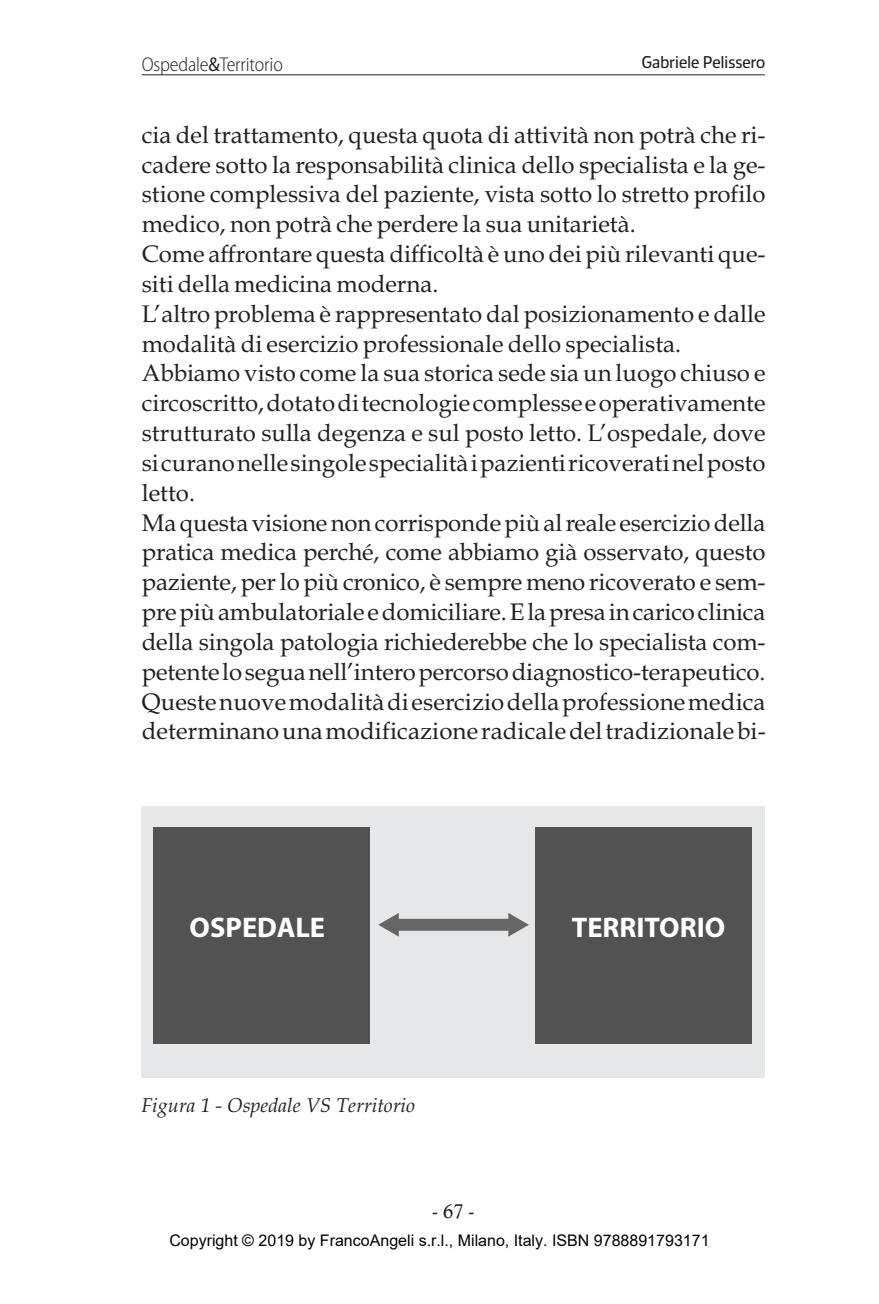
<style>
.page{position:relative;width:879px;height:1304px;background:#fff}
.page>*{position:absolute;margin:0;border:0;box-sizing:border-box;transform-origin:0 0}
.t1{font:700 28.6px "Myriad Pro";color:#fff}
.t2{font:24px/29.8px "Book Antiqua";color:#231f20}
.t3{font:italic 20px "Book Antiqua";color:#231f20}
.t4{font:300 semi-condensed 20px "Myriad Pro";letter-spacing:-.01em;color:#231f20}
.t5{font:20px "Calisto";color:#231f20}
.t6{font:16px "Arial";color:#000}
.t7{font:16px "Vinkel";letter-spacing:-.03em;color:#231f20}
.s1{font-weight:400}
</style>
<div class="page">
<hr style="left:142px;top:74px;width:623px;height:1px;background:#231f20">
<div style="left:141px;top:806px;width:624px;height:272px;background:#e6e7e9"></div>
<div style="left:153px;top:828px;width:216px;height:216px;background:#525252"></div>
<div style="left:535px;top:828px;width:216px;height:216px;background:#525252"></div>
<div style="left:395px;top:919px;width:117px;height:12px;background:#666"></div>
<svg style="left:378px;top:913px;width:21px;height:24px"></svg>
<svg style="left:508px;top:913px;width:21px;height:24px"></svg>
<p class="t4" style="left:142px;top:57px;width:143px">Ospedale<span class="s1">&amp;</span>Territorio</p>
<p class="t7" style="left:641px;top:56px;width:126px">Gabriele Pelissero</p>
<p class="t2" style="left:142px;top:119px;width:625px">cia del trattamento, questa quota di attività non potrà che ri&shy;cadere sotto la responsabilità clinica dello specialista e la ge&shy;stione complessiva del paziente, vista sotto lo stretto profilo medico, non potrà che perdere la sua unitarietà.<br>Come affrontare questa difficoltà è uno dei più rilevanti que&shy;siti della medicina moderna.<br>L’altro problema è rappresentato dal posizionamento e dalle modalità di esercizio professionale dello specialista.<br>Abbiamo visto come la sua storica sede sia un luogo chiuso e circoscritto, dotato di tecnologie complesse e operativamente strutturato sulla degenza e sul posto letto. L’ospedale, dove si curano nelle singole specialità i pazienti ricoverati nel posto letto.<br>Ma questa visione non corrisponde più al reale esercizio della pratica medica perché, come abbiamo già osservato, questo paziente, per lo più cronico, è sempre meno ricoverato e sem&shy;pre più ambulatoriale e domiciliare. E la presa in carico clinica della singola patologia richiederebbe che lo specialista com&shy;petente lo segua nell’intero percorso diagnostico-terapeutico.<br>Queste nuove modalità di esercizio della professione medica determinano una modificazione radicale del tradizionale bi-</p>
<p class="t1" style="left:190px;top:916px;width:137px">OSPEDALE</p>
<p class="t1" style="left:572px;top:916px;width:155px">TERRITORIO</p>
<p class="t3" style="left:141px;top:1094px;width:275px">Figura 1 - Ospedale VS Territorio</p>
<p class="t5" style="left:432px;top:1199px;width:44px">- 67 -</p>
<p class="t6" style="left:169px;top:1230px;width:542px">Copyright © 2019 by FrancoAngeli s.r.l., Milano, Italy. ISBN 9788891793171</p>
</div>
